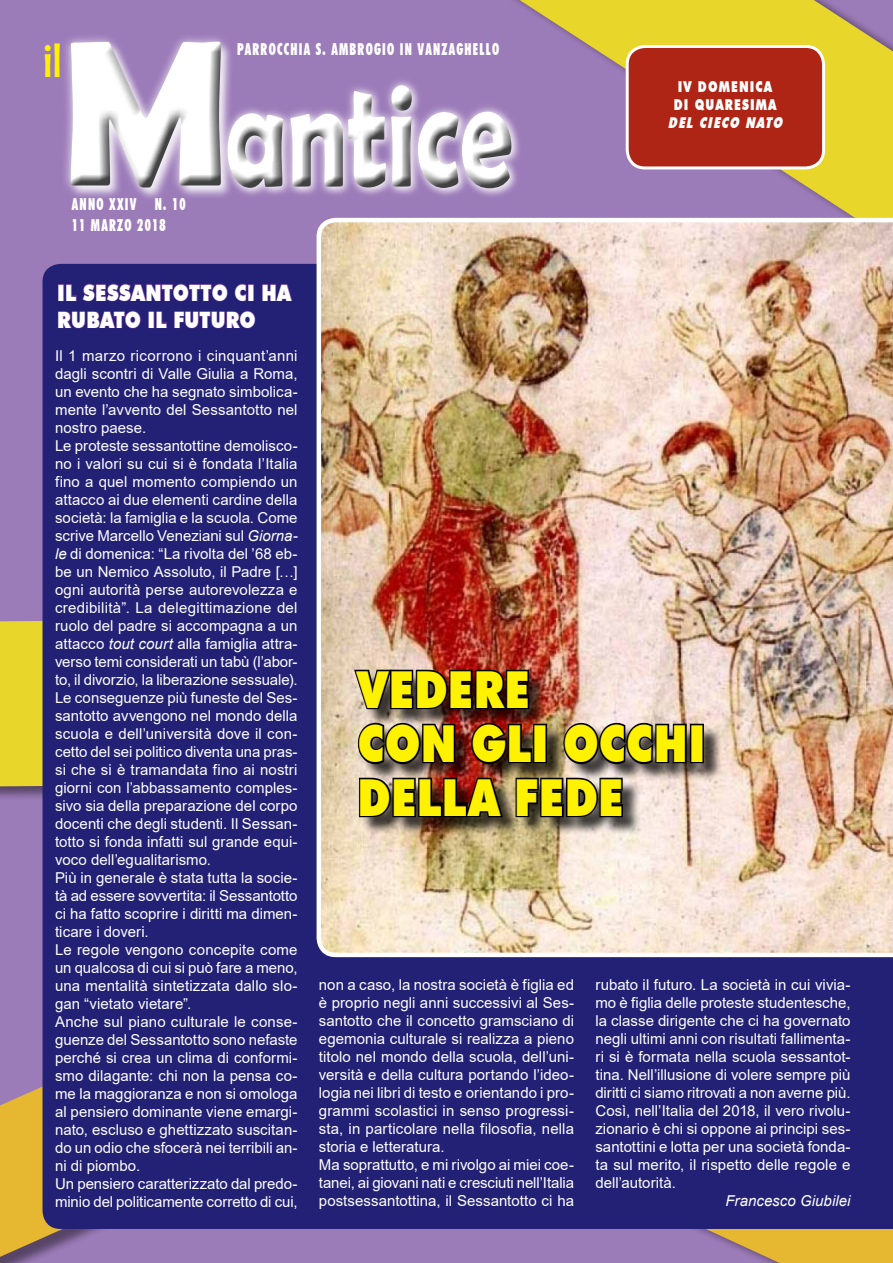
<style>
.page{position:relative;width:893px;height:1263px;background:#9c7bb9}
.page>*{position:absolute;margin:0;border:0;box-sizing:border-box;transform-origin:0 0}
.t1{font:700 150.15px "Berlin Sans FB Demi";color:#fff;scale:.7 1}
.t2{font:900 51px/54px "Futura BT";letter-spacing:.005em;color:#fff200;scale:.83 1}
.t3{font:48.9px "Berlin Sans FB";color:#fff200;scale:.88 1}
.t4{font:900 22.5px/27.2px "Futura BT";letter-spacing:.01em;color:#fff;scale:.85 1}
.t5{font:900 condensed 16.5px/20.7px "Futura BT";letter-spacing:.1em;color:#fff;scale:.76 1}
.t6{font:15px/18px "Arial";letter-spacing:.005em;color:#fff}
.t7{font:900 15px/18px "Futura BT";letter-spacing:.1em;color:#fff;scale:.76 1}
.t8{font:italic 15px "Arial";letter-spacing:.005em;color:#fff}
.t9{font:italic 900 15px "Futura BT";color:#fff;scale:.76 1}
.s1{font-size:208.65px}
.s2{font-style:italic}
</style>
<div class="page">
<div style="left:0;top:618px;width:43px;height:169px;background:#e8d62a"></div>
<div style="left:62px;top:35px;width:170px;height:163px;background:#000;opacity:.75"></div>
<div style="left:217px;top:46px;width:423px;height:173px;background:#9c7bb9"></div>
<div style="left:217px;top:74px;width:297px;height:110px;background:#fff;opacity:.75"></div>
<div style="left:225px;top:84px;width:297px;height:115px;background:#000;opacity:.75"></div>
<svg style="left:0;top:982px;width:102px;height:281px"></svg>
<svg style="left:695px;top:1229px;width:198px;height:34px;fill:#e6b730"></svg>
<svg style="left:451px;top:0;width:442px;height:218px"></svg>
<div style="left:627px;top:46px;width:197px;height:122px;background:#ae2515;border-radius:18px"></div>
<div style="left:626px;top:45px;width:199px;height:124px;border:3px solid #fff;border-radius:18px"></div>
<div style="left:43px;top:264px;width:850px;height:965px;background:#232176"></div>
<div style="left:59px;top:284px;width:5px;height:16px;border:1px solid #622d91"></div>
<svg style="left:66px;top:283px;width:162px;height:19px;background:#32237c"></svg>
<svg style="left:235px;top:283px;width:12px;height:19px"></svg>
<div style="left:248px;top:284px;width:5px;height:16px;border:1px solid #622d91"></div>
<svg style="left:262px;top:284px;width:31px;height:17px"></svg>
<svg style="left:58px;top:310px;width:83px;height:19px;background:#33237c"></svg>
<div style="left:149px;top:312px;width:5px;height:16px;border:1px solid #622d91"></div>
<svg style="left:156px;top:311px;width:11px;height:17px"></svg>
<svg style="left:174px;top:310px;width:82px;height:19px;background:#33237c"></svg>
<img style="left:317px;top:218px;width:576px;height:739px">
<div style="left:357px;top:671px;width:366px;height:165px;background:#000;opacity:.75"></div>
<img style="left:352px;top:668px;width:179px;height:43px">
<svg style="left:356px;top:721px;width:101px;height:45px;background:#61524b"></svg>
<img style="left:469px;top:721px;width:65px;height:45px">
<div style="left:533px;top:724px;width:14px;height:39px;border:3px solid #000"></div>
<svg style="left:562px;top:721px;width:126px;height:45px;background:#655c56"></svg>
<div style="left:690px;top:724px;width:14px;height:39px;border:3px solid #000"></div>
<img style="left:357px;top:776px;width:148px;height:43px">
<svg style="left:514px;top:776px;width:110px;height:43px;background:#524c41"></svg>
<h1 class="t1" style="left:61px;top:47px;width:646px"><span class="s1">M</span>antice</h1>
<h3 class="t3" style="left:43px;top:33px;width:23px">il</h3>
<p class="t5" style="left:237px;top:39px;width:346px">PARROCCHIA S. AMBROGIO IN VANZAGHELLO</p>
<p class="t5" style="left:72px;top:194px;width:151px">ANNO XXIV N. 10<br>11 MARZO 2018</p>
<h3 class="t4" style="left:57px;top:279px;width:277px">IL SESSANTOTTO CI HA<br>RUBATO IL FUTURO</h3>
<p class="t7" style="left:674px;top:78px;width:137px">IV DOMENICA<br>DI QUARESIMA</p>
<p class="t9" style="left:668px;top:114px;width:157px">DEL CI ECO NATO</p>
<p class="t6" style="left:55px;top:347px;width:244px">Il 1 marzo ricorrono i cinquant’anni dagli scontri di Valle Giulia a Roma, un evento che ha segnato simbolica&shy;mente l’avvento del Sessantotto nel nostro paese.<br>Le proteste sessantottine demolisco&shy;no i valori su cui si è fondata l’Italia fino a quel momento compiendo un attacco ai due elementi cardine della società: la famiglia e la scuola. Come scrive Marcello Veneziani sul <span class="s2">Giorna&shy;le</span> di domenica: “La rivolta del ’68 eb&shy;be un Nemico Assoluto, il Padre […] ogni autorità perse autorevolezza e credibilità”. La delegittimazione del ruolo del padre si accompagna a un attacco <span class="s2">tout court</span> alla famiglia attra&shy;verso temi considerati un tabù (l’abor&shy;to, il divorzio, la liberazione sessuale).<br>Le conseguenze più funeste del Ses&shy;santotto avvengono nel mondo della scuola e dell’università dove il con&shy;cetto del sei politico diventa una pras&shy;si che si è tramandata fino ai nostri giorni con l’abbassamento comples&shy;sivo sia della preparazione del corpo docenti che degli studenti. Il Sessan&shy;totto si fonda infatti sul grande equi&shy;voco dell’egualitarismo.<br>Più in generale è stata tutta la socie&shy;tà ad essere sovvertita: il Sessantotto ci ha fatto scoprire i diritti ma dimen&shy;ticare i doveri.<br>Le regole vengono concepite come un qualcosa di cui si può fare a meno, una mentalità sintetizzata dallo slo&shy;gan “vietato vietare”.<br>Anche sul piano culturale le conse&shy;guenze del Sessantotto sono nefaste perché si crea un clima di conformi&shy;smo dilagante: chi non la pensa co&shy;me la maggioranza e non si omologa al pensiero dominante viene emargi&shy;nato, escluso e ghettizzato suscitan&shy;do un odio che sfocerà nei terribili an&shy;ni di piombo.<br>Un pensiero caratterizzato dal predo&shy;minio del politicamente corretto di cui,</p>
<h2 class="t2" style="left:358px;top:662px;width:413px">VEDERE<br>CON GLI OCCHI<br>DELLA FEDE</h2>
<p class="t6" style="left:319px;top:976px;width:257px">non a caso, la nostra società è figlia ed è proprio negli anni successivi al Ses&shy;santotto che il concetto gramsciano di egemonia culturale si realizza a pieno titolo nel mondo della scuola, dell’uni&shy;versità e della cultura portando l’ideo&shy;logia nei libri di testo e orientando i pro&shy;grammi scolastici in senso progressi&shy;sta, in particolare nella filosofia, nella storia e letteratura.<br>Ma soprattutto, e mi rivolgo ai miei coe&shy;tanei, ai giovani nati e cresciuti nell’Italia postsessantottina, il Sessantotto ci ha</p>
<p class="t6" style="left:595px;top:976px;width:257px;text-align:justify">rubato il futuro. La società in cui vivia&shy;mo è figlia delle proteste studentesche, la classe dirigente che ci ha governato negli ultimi anni con risultati fallimenta&shy;ri si è formata nella scuola sessantot&shy;tina. Nell’illusione di volere sempre più diritti ci siamo ritrovati a non averne più.<br>Così, nell’Italia del 2018, il vero rivolu&shy;zionario è chi si oppone ai principi ses&shy;santottini e lotta per una società fonda&shy;ta sul merito, il rispetto delle regole e dell’autorità.</p>
<p class="t8" style="left:725px;top:1191px;width:127px">Francesco Giubilei</p>
</div>
